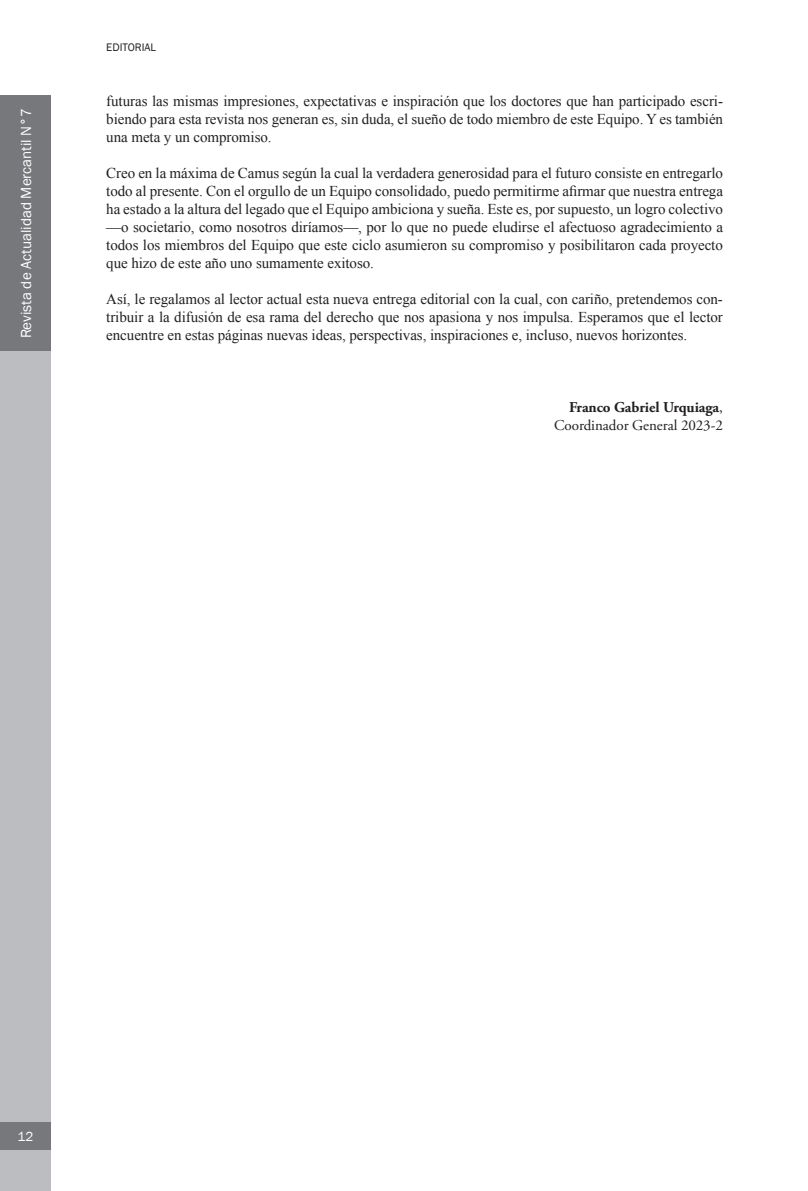
<style>
.page{position:relative;width:808px;height:1191px;background:#fff}
.page>*{position:absolute;margin:0;border:0;box-sizing:border-box;transform-origin:0 0}
.t1{font:15px/18px "Times New Roman";letter-spacing:-.005em;color:#231f20;text-align:justify}
.t2{font:15px/18px "Adobe Garamond Pro";letter-spacing:-.005em;color:#231f20;text-align:right}
.t3{font:15px "Franklin Gothic";color:#fff}
.t4{font:13.5px "Franklin Gothic";color:#fff}
.t5{font:11.25px "Franklin Gothic";color:#231f20}
.s1{font-weight:700}
</style>
<div class="page">
<div style="left:0;top:96px;width:51px;height:255px;background:#76787b"></div>
<div style="left:0;top:351px;width:51px;height:840px;background:#bcbdc0"></div>
<div style="left:0;top:1122px;width:51px;height:27px;background:#76787b"></div>
<p class="t3" style="left:17px;top:338px;width:232px;rotate:-90deg">Revista de Actualidad Mercantil N°7</p>
<p class="t5" style="left:106px;top:40px;width:51px">EDITORIAL</p>
<p class="t1" style="left:106px;top:92px;width:618px">futuras las mismas impresiones, expectativas e inspiración que los doctores que han participado escri&shy;biendo para esta revista nos generan es, sin duda, el sueño de todo miembro de este Equipo. Y es también una meta y un compromiso.</p>
<p class="t1" style="left:106px;top:164px;width:618px">Creo en la máxima de Camus según la cual la verdadera generosidad para el futuro consiste en entregarlo todo al presente. Con el orgullo de un Equipo consolidado, puedo permitirme afirmar que nuestra entrega ha estado a la altura del legado que el Equipo ambiciona y sueña. Este es, por supuesto, un logro colectivo —o societario, como nosotros diríamos—, por lo que no puede eludirse el afectuoso agradecimiento a todos los miembros del Equipo que este ciclo asumieron su compromiso y posibilitaron cada proyecto que hizo de este año uno sumamente exitoso.</p>
<p class="t1" style="left:106px;top:290px;width:618px">Así, le regalamos al lector actual esta nueva entrega editorial con la cual, con cariño, pretendemos con&shy;tribuir a la difusión de esa rama del derecho que nos apasiona y nos impulsa. Esperamos que el lector encuentre en estas páginas nuevas ideas, perspectivas, inspiraciones e, incluso, nuevos horizontes.</p>
<p class="t2" style="left:554px;top:399px;width:170px"><span class="s1">Franco Gabriel Urquiaga</span>,<br>Coordinador General 2023-2</p>
<p class="t4" style="left:18px;top:1127px;width:17px">12</p>
</div>
